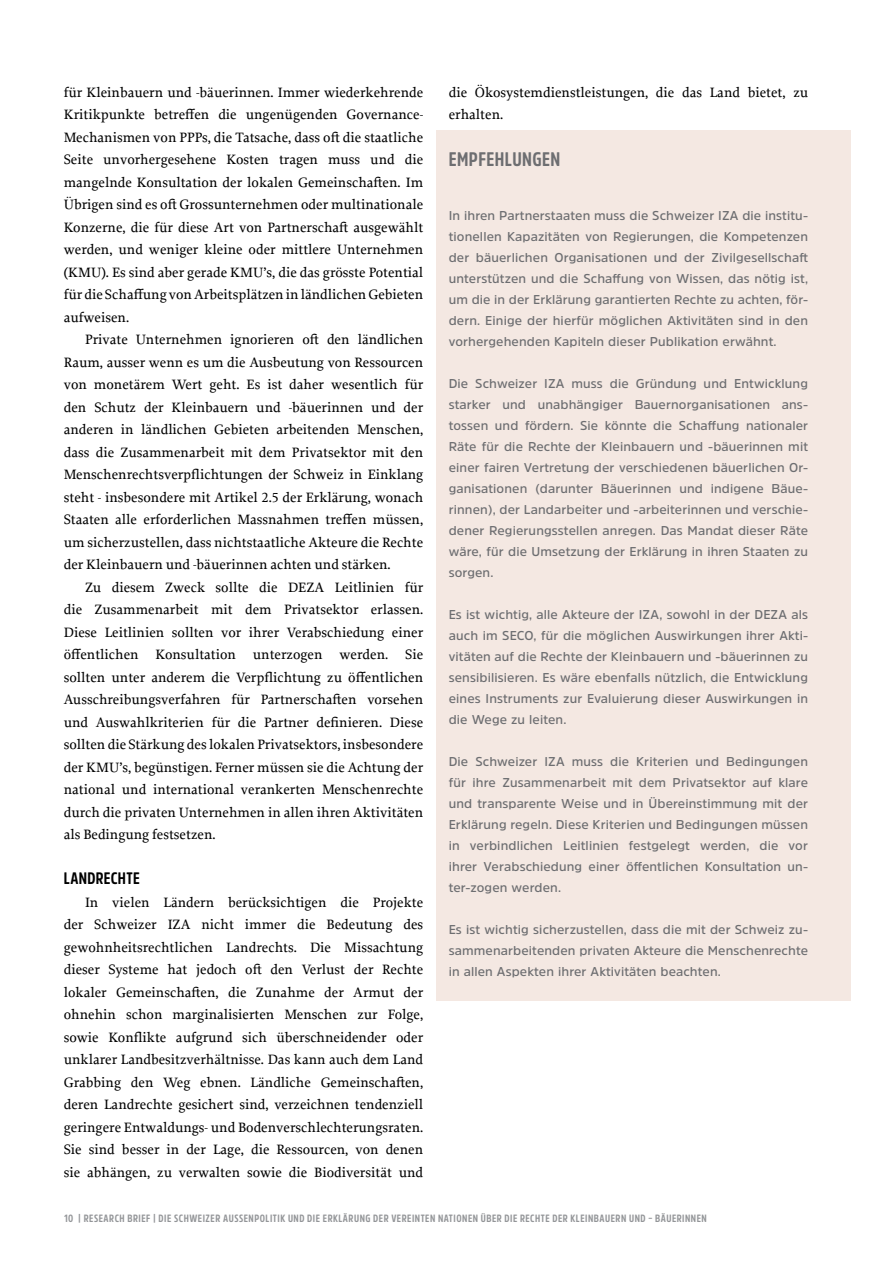
<style>
.page{position:relative;width:893px;height:1263px;background:#fff}
.page>*{position:absolute;margin:0;border:0;box-sizing:border-box;transform-origin:0 0}
.t1{font:700 19.5px "Amsi Pro Cond";letter-spacing:.02em;color:#6d6e71}
.t2{font:700 16.5px "Amsi Pro Cond";letter-spacing:.02em;color:#000}
.t3{font:500 14.25px/22.5px "Proforma";color:#000;text-align:justify}
.t4{font:600 12.75px/21px "Amsi Pro";letter-spacing:.01em;color:#6d6e71;text-align:justify}
.t5{font:700 10.5px "Amsi Pro Cond";letter-spacing:.05em;color:#939598}
</style>
<div class="page">
<div style="left:436px;top:130px;width:415px;height:871px;background:#f4e8e2"></div>
<p class="t3" style="left:64px;top:81px;width:361px">für Kleinbauern und -bäuerinnen. Immer wiederkehrende Kritikpunkte betreffen die ungenügenden Governance-Mechanismen von PPPs, die Tatsache, dass oft die staatliche Seite unvorhergesehene Kosten tragen muss und die mangelnde Konsultation der lokalen Gemeinschaften. Im Übrigen sind es oft Grossunternehmen oder multinationale Konzerne, die für diese Art von Partnerschaft ausgewählt werden, und weniger kleine oder mittlere Unternehmen (KMU). Es sind aber gerade KMU’s, die das grösste Potential für die Schaffung von Arbeitsplätzen in ländlichen Gebieten aufweisen.</p>
<p class="t3" style="left:64px;top:328px;width:361px;text-indent:21px">Private Unternehmen ignorieren oft den ländlichen Raum, ausser wenn es um die Ausbeutung von Ressourcen von monetärem Wert geht. Es ist daher wesentlich für den Schutz der Kleinbauern und -bäuerinnen und der anderen in ländlichen Gebieten arbeitenden Menschen, dass die Zusammenarbeit mit dem Privatsektor mit den Menschenrechtsverpflichtungen der Schweiz in Einklang steht - insbesondere mit Artikel 2.5 der Erklärung, wonach Staaten alle erforderlichen Massnahmen treffen müssen, um sicherzustellen, dass nichtstaatliche Akteure die Rechte der Kleinbauern und -bäuerinnen achten und stärken.</p>
<p class="t3" style="left:64px;top:576px;width:361px;text-indent:21px">Zu diesem Zweck sollte die DEZA Leitlinien für die Zusammenarbeit mit dem Privatsektor erlassen.<br>Diese Leitlinien sollten vor ihrer Verabschiedung einer öffentlichen Konsultation unterzogen werden. Sie sollten unter anderem die Verpflichtung zu öffentlichen Ausschreibungsverfahren für Partnerschaften vorsehen und Auswahlkriterien für die Partner definieren. Diese sollten die Stärkung des lokalen Privatsektors, insbesondere der KMU’s, begünstigen. Ferner müssen sie die Achtung der national und international verankerten Menschenrechte durch die privaten Unternehmen in allen ihren Aktivitäten als Bedingung festsetzen.</p>
<p class="t2" style="left:64px;top:867px;width:77px">LANDRECHTE</p>
<p class="t3" style="left:64px;top:891px;width:361px;text-indent:21px">In vielen Ländern berücksichtigen die Projekte der Schweizer IZA nicht immer die Bedeutung des gewohnheitsrechtlichen Landrechts. Die Missachtung dieser Systeme hat jedoch oft den Verlust der Rechte lokaler Gemeinschaften, die Zunahme der Armut der ohnehin schon marginalisierten Menschen zur Folge, sowie Konflikte aufgrund sich überschneidender oder unklarer Landbesitzverhältnisse. Das kann auch dem Land Grabbing den Weg ebnen. Ländliche Gemeinschaften, deren Landrechte gesichert sind, verzeichnen tendenziell geringere Entwaldungs- und Bodenverschlechterungsraten.<br>Sie sind besser in der Lage, die Ressourcen, von denen sie abhängen, zu verwalten sowie die Biodiversität und</p>
<p class="t3" style="left:449px;top:81px;width:361px">die Ökosystemdienstleistungen, die das Land bietet, zu erhalten.</p>
<h1 class="t1" style="left:449px;top:146px;width:113px">EMPFEHLUNGEN</h1>
<p class="t4" style="left:449px;top:205px;width:361px">In ihren Partnerstaaten muss die Schweizer IZA die institu&shy;tionellen Kapazitäten von Regierungen, die Kompetenzen der bäuerlichen Organisationen und der Zivilgesellschaft unterstützen und die Schaffung von Wissen, das nötig ist, um die in der Erklärung garantierten Rechte zu achten, för&shy;dern. Einige der hierfür möglichen Aktivitäten sind in den vorhergehenden Kapiteln dieser Publikation erwähnt.</p>
<p class="t4" style="left:449px;top:373px;width:361px">Die Schweizer IZA muss die Gründung und Entwicklung starker und unabhängiger Bauernorganisationen ans&shy;tossen und fördern. Sie könnte die Schaffung nationaler Räte für die Rechte der Kleinbauern und -bäuerinnen mit einer fairen Vertretung der verschiedenen bäuerlichen Or&shy;ganisationen (darunter Bäuerinnen und indigene Bäue&shy;rinnen), der Landarbeiter und -arbeiterinnen und verschie&shy;dener Regierungsstellen anregen. Das Mandat dieser Räte wäre, für die Umsetzung der Erklärung in ihren Staaten zu sorgen.</p>
<p class="t4" style="left:449px;top:603px;width:361px">Es ist wichtig, alle Akteure der IZA, sowohl in der DEZA als auch im SECO, für die möglichen Auswirkungen ihrer Akti&shy;vitäten auf die Rechte der Kleinbauern und -bäuerinnen zu sensibilisieren. Es wäre ebenfalls nützlich, die Entwicklung eines Instruments zur Evaluierung dieser Auswirkungen in die Wege zu leiten.</p>
<p class="t4" style="left:449px;top:750px;width:361px">Die Schweizer IZA muss die Kriterien und Bedingungen für ihre Zusammenarbeit mit dem Privatsektor auf klare und transparente Weise und in Übereinstimmung mit der Erklärung regeln. Diese Kriterien und Bedingungen müssen in verbindlichen Leitlinien festgelegt werden, die vor ihrer Verabschiedung einer öffentlichen Konsultation un&shy;ter-zogen werden.</p>
<p class="t4" style="left:449px;top:918px;width:361px">Es ist wichtig sicherzustellen, dass die mit der Schweiz zu&shy;sammenarbeitenden privaten Akteure die Menschenrechte in allen Aspekten ihrer Aktivitäten beachten.</p>
<p class="t5" style="left:64px;top:1211px;width:644px">10 | RESEARCH BRIEF | DIE SCHWEIZER AUSSENPOLITIK UND DIE ERKLÄRUNG DER VEREINTEN NATIONEN ÜBER DIE RECHTE DER KLEINBAUERN UND – BÄUERINNEN</p>
</div>
